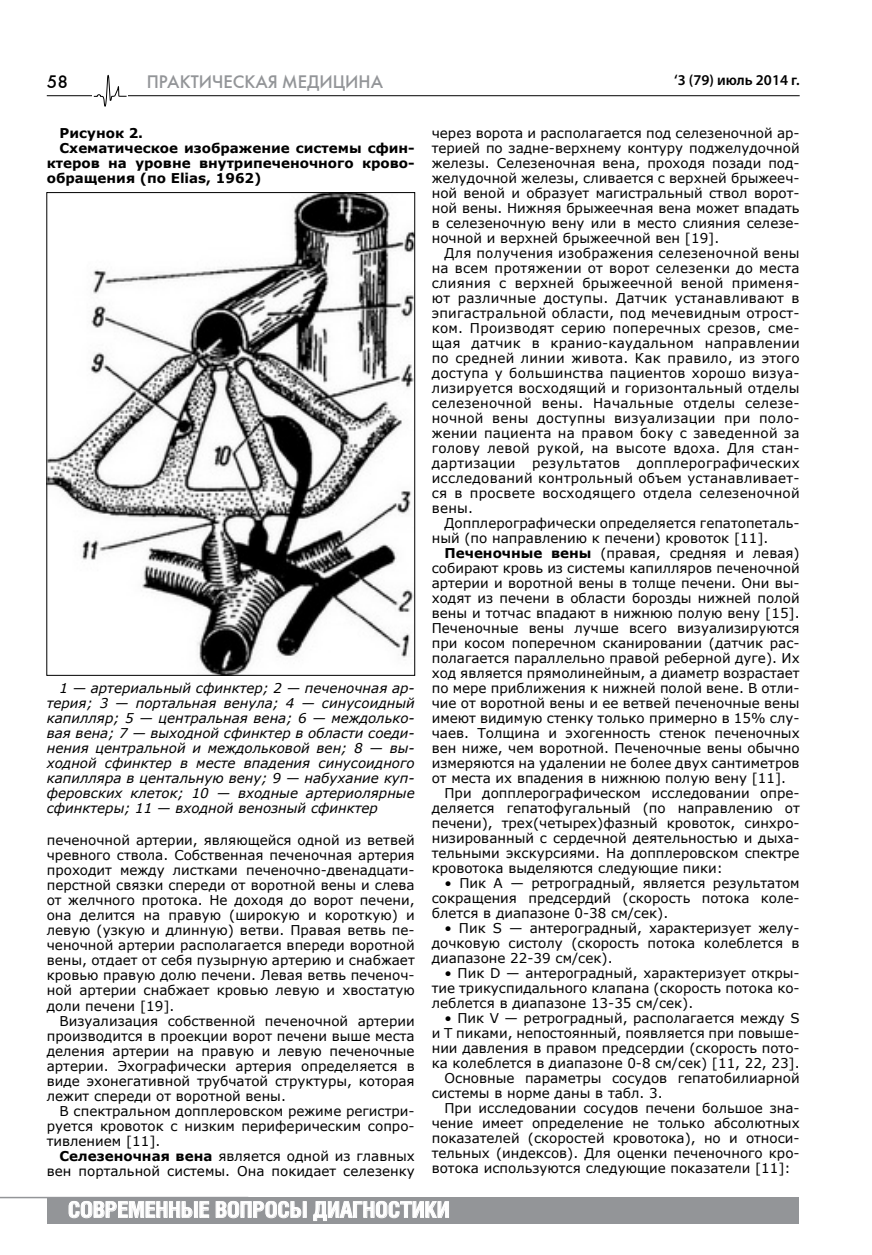
<style>
.page{position:relative;width:872px;height:1255px;background:#fff}
.page>*{position:absolute;margin:0;border:0;box-sizing:border-box;transform-origin:0 0}
.t1{font:700 21.75px "Helios Cond";color:#fff;scale:1.05 1}
.t2{font:18px "Futuris C";color:#939598}
.t3{font:18px "Futuris C";color:#000}
.t4{font:600 15px "Myriad Pro";color:#000}
.t5{font:13.5px/15px "Verdana";color:#000;text-align:justify}
.t6{font:italic 13.5px/15px "Verdana";color:#000;text-align:justify}
.t7{font:700 13.5px "Verdana";color:#000}
.s1{font-weight:700}
</style>
<div class="page">
<hr style="left:47px;top:95px;width:752px;height:1px;background:#000">
<div style="left:47px;top:1196px;width:751px;height:27px;background:#939598"></div>
<svg style="left:69px;top:1201px;width:140px;height:16px"></svg>
<svg style="left:216px;top:1201px;width:91px;height:16px"></svg>
<svg style="left:313px;top:1201px;width:136px;height:19px"></svg>
<hr style="left:0;top:1196px;width:248px;height:2px;background:#939598">
<div style="left:93px;top:74px;width:35px;height:33px;background:#fff"></div>
<svg style="left:93px;top:74px;width:34px;height:33px"></svg>
<img style="left:48px;top:194px;width:365px;height:479px">
<h2 class="t3" style="left:47px;top:71px;width:23px">58</h2>
<h2 class="t2" style="left:147px;top:71px;width:238px">ПРАКТИЧЕСКАЯ МЕДИЦИНА</h2>
<p class="t7" style="left:60px;top:123px;width:85px">Рисунок 2.</p>
<p class="t7" style="left:60px;top:138px;width:357px">Схематическое изображение системы сфин-</p>
<p class="t7" style="left:47px;top:153px;width:368px">ктеров на уровне внутрипеченочного крово-</p>
<p class="t7" style="left:47px;top:168px;width:216px">обращения (по Elias, 1962)</p>
<p class="t6" style="left:47px;top:680px;width:369px;text-indent:13px">1 — артериальный сфинктер; 2 — печеночная ар&shy;терия; 3 — портальная венула; 4 — синусоидный капилляр; 5 — центральная вена; 6 — междолько&shy;вая вена; 7 — выходной сфинктер в области соеди&shy;нения центральной и междольковой вен; 8 — вы&shy;ходной сфинктер в месте впадения синусоидного капилляра в центальную вену; 9 — набухание куп&shy;феровских клеток; 10 — входные артериолярные сфинктеры; 11 — входной венозный сфинктер</p>
<p class="t5" style="left:47px;top:832px;width:369px">печеночной артерии, являющейся одной из ветвей чревного ствола. Собственная печеночная артерия проходит между листками печеночно-двенадцати&shy;перстной связки спереди от воротной вены и слева от желчного протока. Не доходя до ворот печени, она делится на правую (широкую и короткую) и левую (узкую и длинную) ветви. Правая ветвь пе&shy;ченочной артерии располагается впереди воротной вены, отдает от себя пузырную артерию и снабжает кровью правую долю печени. Левая ветвь печеноч&shy;ной артерии снабжает кровью левую и хвостатую доли печени [19].</p>
<p class="t5" style="left:47px;top:1012px;width:369px;text-indent:13px">Визуализация собственной печеночной артерии производится в проекции ворот печени выше места деления артерии на правую и левую печеночные артерии. Эхографически артерия определяется в виде эхонегативной трубчатой структуры, которая лежит спереди от воротной вены.</p>
<p class="t5" style="left:47px;top:1102px;width:369px;text-indent:13px">В спектральном допплеровском режиме регистри&shy;руется кровоток с низким периферическим сопро&shy;тивлением [11].</p>
<p class="t5" style="left:47px;top:1147px;width:369px;text-align:right"><span class="s1">Селезеночная вена</span> является одной из главных вен портальной системы. Она покидает селезенку</p>
<p class="t4" style="left:674px;top:71px;width:127px">‘3 (79) июль 2014 г.</p>
<p class="t5" style="left:432px;top:125px;width:369px">через ворота и располагается под селезеночной ар&shy;терией по задне-верхнему контуру поджелудочной железы. Селезеночная вена, проходя позади под&shy;желудочной железы, сливается с верхней брыжееч&shy;ной веной и образует магистральный ствол ворот&shy;ной вены. Нижняя брыжеечная вена может впадать в селезеночную вену или в место слияния селезе&shy;ночной и верхней брыжеечной вен [19].</p>
<p class="t5" style="left:432px;top:245px;width:369px;text-indent:13px">Для получения изображения селезеночной вены на всем протяжении от ворот селезенки до места слияния с верхней брыжеечной веной применя&shy;ют различные доступы. Датчик устанавливают в эпигастральной области, под мечевидным отрост&shy;ком. Производят серию поперечных срезов, сме&shy;щая датчик в кранио-каудальном направлении по средней линии живота. Как правило, из этого доступа у большинства пациентов хорошо визуа&shy;лизируется восходящий и горизонтальный отделы селезеночной вены. Начальные отделы селезе&shy;ночной вены доступны визуализации при поло&shy;жении пациента на правом боку с заведенной за голову левой рукой, на высоте вдоха. Для стан&shy;дартизации результатов допплерографических исследований контрольный объем устанавливает&shy;ся в просвете восходящего отдела селезеночной вены.</p>
<p class="t5" style="left:432px;top:515px;width:369px;text-indent:13px">Допплерографически определяется гепатопеталь&shy;ный (по направлению к печени) кровоток [11].</p>
<p class="t5" style="left:444px;top:545px;width:357px"><span class="s1">Печеночные вены</span> (правая, средняя и левая)</p>
<p class="t5" style="left:432px;top:560px;width:369px">собирают кровь из системы капилляров печеночной</p>
<p class="t5" style="left:432px;top:575px;width:369px">артерии и воротной вены в толще печени. Они вы-</p>
<p class="t5" style="left:432px;top:590px;width:369px">ходят из печени в области борозды нижней полой</p>
<p class="t5" style="left:432px;top:605px;width:369px">вены и тотчас впадают в нижнюю полую вену [15].</p>
<p class="t5" style="left:432px;top:620px;width:369px">Печеночные вены лучше всего визуализируются</p>
<p class="t5" style="left:432px;top:635px;width:369px">при косом поперечном сканировании (датчик рас-</p>
<p class="t5" style="left:432px;top:650px;width:369px">полагается параллельно правой реберной дуге). Их</p>
<p class="t5" style="left:432px;top:665px;width:369px">ход является прямолинейным, а диаметр возрастает</p>
<p class="t5" style="left:432px;top:680px;width:369px">по мере приближения к нижней полой вене. В отли-</p>
<p class="t5" style="left:432px;top:695px;width:369px">чие от воротной вены и ее ветвей печеночные вены</p>
<p class="t5" style="left:432px;top:710px;width:369px">имеют видимую стенку только примерно в 15% слу-</p>
<p class="t5" style="left:432px;top:725px;width:369px">чаев. Толщина и эхогенность стенок печеночных</p>
<p class="t5" style="left:432px;top:740px;width:369px">вен ниже, чем воротной. Печеночные вены обычно</p>
<p class="t5" style="left:432px;top:755px;width:369px">измеряются на удалении не более двух сантиметров</p>
<p class="t5" style="left:432px;top:770px;width:356px">от места их впадения в нижнюю полую вену [11].</p>
<p class="t5" style="left:444px;top:785px;width:357px">При допплерографическом исследовании опре-</p>
<p class="t5" style="left:432px;top:800px;width:369px">деляется гепатофугальный (по направлению от</p>
<p class="t5" style="left:432px;top:815px;width:369px">печени), трех(четырех)фазный кровоток, синхро-</p>
<p class="t5" style="left:432px;top:830px;width:369px">низированный с сердечной деятельностью и дыха-</p>
<p class="t5" style="left:432px;top:845px;width:369px">тельными экскурсиями. На допплеровском спектре</p>
<p class="t5" style="left:432px;top:860px;width:293px">кровотока выделяются следующие пики:</p>
<p class="t5" style="left:432px;top:875px;width:369px;text-indent:13px">• Пик А — ретроградный, является результатом сокращения предсердий (скорость потока коле&shy;блется в диапазоне 0-38 см/сек).</p>
<p class="t5" style="left:432px;top:920px;width:369px;text-indent:13px">• Пик S — антероградный, характеризует желу&shy;дочковую систолу (скорость потока колеблется в диапазоне 22-39 см/сек).</p>
<p class="t5" style="left:432px;top:965px;width:369px;text-indent:13px">• Пик D — антероградный, характеризует откры&shy;тие трикуспидального клапана (скорость потока ко&shy;леблется в диапазоне 13-35 см/сек).</p>
<p class="t5" style="left:444px;top:1010px;width:357px">• Пик V — ретроградный, располагается между S</p>
<p class="t5" style="left:432px;top:1025px;width:369px">и Т пиками, непостоянный, появляется при повыше-</p>
<p class="t5" style="left:432px;top:1040px;width:369px">нии давления в правом предсердии (скорость пото-</p>
<p class="t5" style="left:432px;top:1055px;width:369px">ка колеблется в диапазоне 0-8 см/сек) [11, 22, 23].</p>
<p class="t5" style="left:444px;top:1070px;width:357px">Основные параметры сосудов гепатобилиарной</p>
<p class="t5" style="left:432px;top:1085px;width:232px">системы в норме даны в табл. 3.</p>
<p class="t5" style="left:444px;top:1100px;width:357px">При исследовании сосудов печени большое зна-</p>
<p class="t5" style="left:432px;top:1115px;width:369px">чение имеет определение не только абсолютных</p>
<p class="t5" style="left:432px;top:1130px;width:369px">показателей (скоростей кровотока), но и относи-</p>
<p class="t5" style="left:432px;top:1145px;width:369px">тельных (индексов). Для оценки печеночного кро-</p>
<p class="t5" style="left:432px;top:1160px;width:360px">вотока используются следующие показатели [11]:</p>
<h1 class="t1" style="left:68px;top:1196px;width:365px">Современные вопросы диагностики</h1>
</div>
